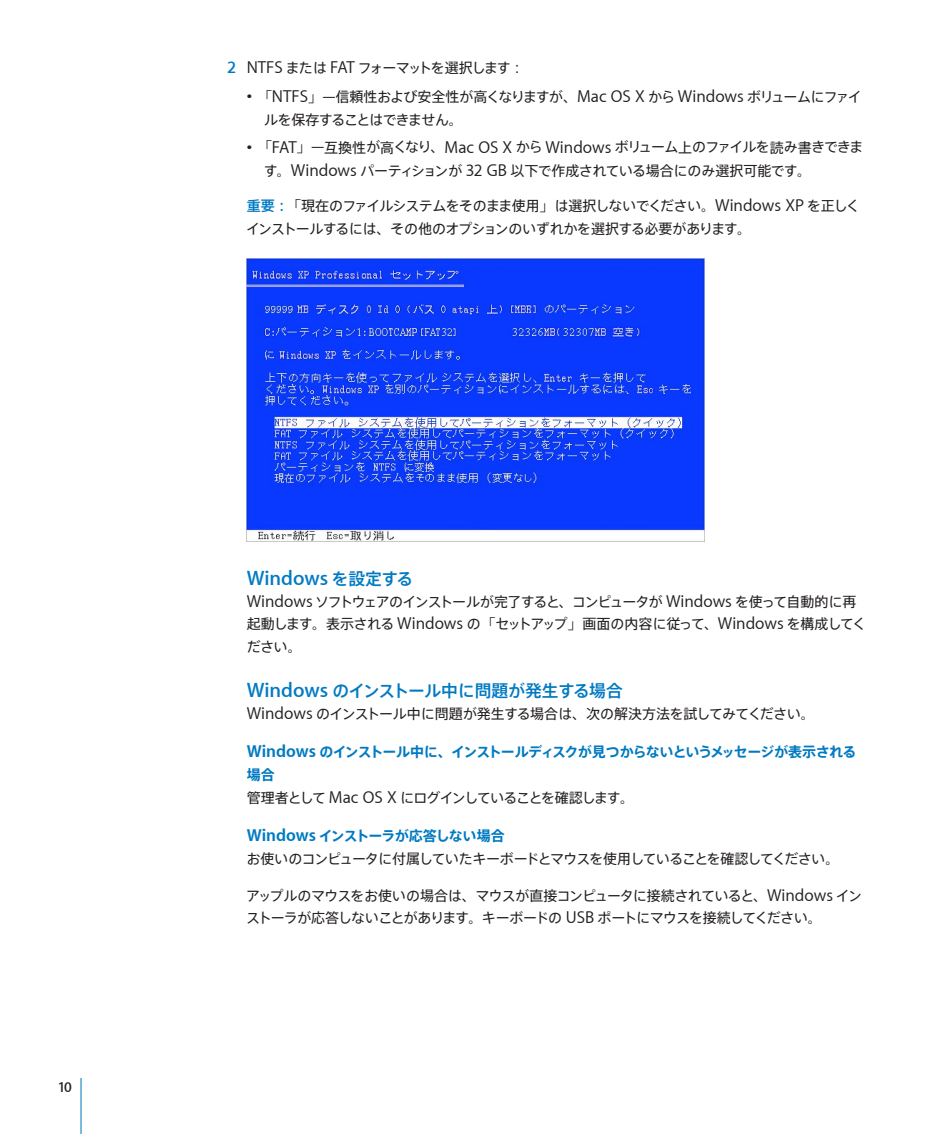
<style>
.page{position:relative;width:945px;height:1134px;background:#fff}
.page>*{position:absolute;margin:0;border:0;box-sizing:border-box;transform-origin:0 0}
.t1{font:600 21px "Myriad Set";color:#007ac2}
.t2{font:500 16.8px "Axis Std";letter-spacing:-.02em;color:#007ac2}
.t3{font:600 14.88px "Myriad Set";color:#231f20}
.t4{font:14px/23.6px "Axis Std";letter-spacing:-.05em;color:#231f20}
.t5{font:14px/22.8px "Axis Std";letter-spacing:-.07em;color:#231f20}
.t6{font:700 14px/22.8px "Axis Std";letter-spacing:-.06em;color:#007ac2}
.t7{font:14px "Axis Std";letter-spacing:-.03em;color:#231f20}
.t8{font:14px "Axis Std";letter-spacing:-.085em;color:#231f20}
.s1{font-family:"Myriad Set";font-weight:600;font-size:17.5px;color:#007ac2}
.s2{font-family:"Myriad Set Text";font-size:17.5px}
.s3{font-family:"Myriad Set Text";font-size:19.6px}
.s4{font-weight:500;color:#007ac2}
.s5{font-family:"Axis Std";font-weight:500;font-size:16.8px}
.s6{font-family:"Myriad Set";font-weight:600;font-size:21px}
.s7{font-family:"Myriad Set";font-size:17.5px}
.s8{font-weight:400;color:#231f20}
.s9{font-family:"Myriad Set Text";font-weight:400;font-size:17.5px;color:#231f20}
.s10{font-family:"Myriad Set";font-weight:700;font-size:17.5px;color:#007ac2}
.s11{font-weight:700;color:#007ac2}
</style>
<div class="page">
<hr style="left:80px;top:1078px;width:2px;height:56px;background:#007ac2">
<img style="left:247px;top:258px;width:457px;height:283px">
<p class="t3" style="left:58px;top:1080px;width:16px">10</p>
<p class="t8" style="left:227px;top:57px;width:298px"><span class="s1">2</span> <span class="s2">NTFS</span> または <span class="s2">FAT</span> フォーマットを選択します：</p>
<p class="t4" style="left:264px;top:84px;width:599px;text-indent:-17px"><span class="s3">•</span> 「<span class="s2">NTFS</span>」̶信頼性および安全性が高くなりますが、<span class="s2">Mac OS X</span> から <span class="s2">Windows</span> ボリュームにファイルを保存することはできません。</p>
<p class="t4" style="left:264px;top:134px;width:601px;text-indent:-17px"><span class="s3">•</span> 「<span class="s2">FAT</span>」̶互換性が高くなり、<span class="s2">Mac OS X</span> から <span class="s2">Windows</span> ボリューム上のファイルを読み書きできます。<span class="s2">Windows</span> パーティションが <span class="s2">32 GB</span> 以下で作成されている場合にのみ選択可能です。</p>
<p class="t4" style="left:246px;top:194px;width:615px;line-height:22.8px"><span class="s4">重要：</span>「現在のファイルシステムをそのまま使用」は選択しないでください。<span class="s2">Windows XP</span> を正しくインストールするには、その他のオプションのいずれかを選択する必要があります。</p>
<h1 class="t1" style="left:247px;top:567px;width:168px">Windows <span class="s5">を設定する</span></h1>
<p class="t5" style="left:247px;top:589px;width:621px"><span class="s2">Windows</span> ソフトウェアのインストールが完了すると、コンピュータが <span class="s2">Windows</span> を使って自動的に再起動します。表示される <span class="s2">Windows</span> の「セットアップ」画面の内容に従って、<span class="s2">Windows</span> を構成してください。</p>
<p class="t2" style="left:247px;top:678px;width:378px"><span class="s6">Windows</span> のインストール中に問題が発生する場合</p>
<p class="t7" style="left:247px;top:703px;width:570px"><span class="s2">Windows</span> のインストール中に問題が発生する場合は、次の解決方法を試してみてください。</p>
<p class="t6" style="left:247px;top:740px;width:611px"><span class="s7">Windows</span> のインストール中に、インストールディスクが見つからないというメッセージが表示される場合<br><span class="s8">管理者として</span> <span class="s9">Mac OS X</span> <span class="s8">にログインしていることを確認します。</span></p>
<p class="t5" style="left:246px;top:824px;width:594px"><span class="s10">Windows</span> <span class="s11">インストーラが応答しない場合<br></span>お使いのコンピュータに付属していたキーボードとマウスを使用していることを確認してください。</p>
<p class="t4" style="left:246px;top:883px;width:617px;line-height:22.8px">アップルのマウスをお使いの場合は、マウスが直接コンピュータに接続されていると、<span class="s2">Windows</span> インストーラが応答しないことがあります。キーボードの <span class="s2">USB</span> ポートにマウスを接続してください。</p>
</div>
